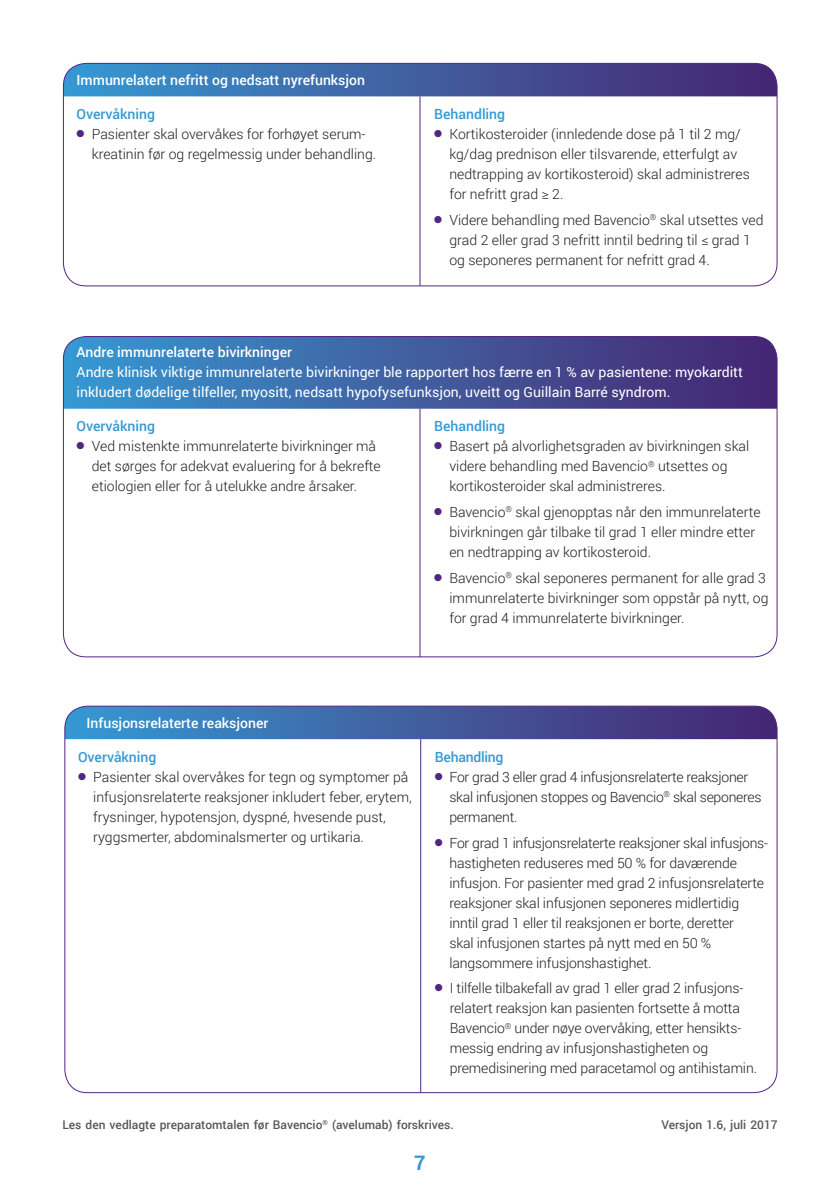
<style>
.page{position:relative;width:840px;height:1191px;background:#fff}
.page>*{position:absolute;margin:0;border:0;box-sizing:border-box;transform-origin:0 0}
.t1{font:700 20px "Roboto";color:#3499d3}
.t2{font:300 14px/20px "Roboto";color:#1d1d1b}
.t3{font:14px/20px "Roboto";color:#fff}
.t4{font:300 14px/20px "Roboto";letter-spacing:-.02em;color:#1d1d1b}
.t5{font:500 14px "Roboto";color:#fff}
.t6{font:500 14px "Roboto";color:#3499d3}
.t7{font:500 14px "Roboto";letter-spacing:-.02em;color:#3499d3}
.t8{font:500 12px "Roboto";color:#575756}
.s1{color:#522583}
</style>
<div class="page">
<svg style="left:63px;top:63px;width:713px;height:33px;background:#415ea0"></svg>
<hr style="left:419px;top:96px;width:1px;height:190px;background:#522583">
<div style="left:63px;top:63px;width:714px;height:223px;border:1px solid #522583;border-radius:23px"></div>
<svg style="left:63px;top:336px;width:713px;height:73px;background:#415ea0"></svg>
<hr style="left:419px;top:409px;width:1px;height:248px;background:#522583">
<svg style="left:65px;top:706px;width:711px;height:33px;background:#415ea0"></svg>
<hr style="left:420px;top:739px;width:1px;height:353px;background:#522583">
<p class="t5" style="left:77px;top:70px;width:290px">Immunrelatert nefritt og nedsatt nyrefunksjon</p>
<p class="t6" style="left:77px;top:104px;width:80px">Overvåkning</p>
<p class="t2" style="left:92px;top:124px;width:286px;text-indent:-15px"><span class="s1">●</span> Pasienter skal overvåkes for forhøyet serum&shy;kreatinin før og regelmessig under behandling.</p>
<p class="t6" style="left:434px;top:104px;width:72px">Behandling</p>
<p class="t2" style="left:449px;top:124px;width:302px;text-indent:-15px"><span class="s1">●</span> Kortikosteroider (innledende dose på 1 til 2 mg/ kg/dag prednison eller tilsvarende, etterfulgt av nedtrapping av kortikosteroid) skal administreres for nefritt grad ≥ 2.</p>
<p class="t2" style="left:449px;top:209px;width:315px;text-indent:-15px"><span class="s1">●</span> Videre behandling med Bavencio<sup>®</sup> skal utsettes ved grad 2 eller grad 3 nefritt inntil bedring til ≤ grad 1 og seponeres permanent for nefritt grad 4.</p>
<p class="t5" style="left:77px;top:342px;width:217px">Andre immunrelaterte bivirkninger</p>
<p class="t3" style="left:77px;top:362px;width:667px">Andre klinisk viktige immunrelaterte bivirkninger ble rapportert hos færre en 1 % av pasientene: myokarditt inkludert dødelige tilfeller, myositt, nedsatt hypofysefunksjon, uveitt og Guillain Barré syndrom.</p>
<p class="t6" style="left:77px;top:416px;width:80px">Overvåkning</p>
<p class="t2" style="left:92px;top:436px;width:290px;text-indent:-15px"><span class="s1">●</span> Ved mistenkte immunrelaterte bivirkninger må det sørges for adekvat evaluering for å bekrefte etiologien eller for å utelukke andre årsaker.</p>
<p class="t6" style="left:434px;top:416px;width:72px">Behandling</p>
<p class="t2" style="left:449px;top:436px;width:301px;text-indent:-15px"><span class="s1">●</span> Basert på alvorlighetsgraden av bivirkningen skal videre behandling med Bavencio<sup>®</sup> utsettes og kortikosteroider skal administreres.</p>
<p class="t2" style="left:449px;top:501px;width:312px;text-indent:-15px"><span class="s1">●</span> Bavencio<sup>®</sup> skal gjenopptas når den immunrelaterte bivirkningen går tilbake til grad 1 eller mindre etter en nedtrapping av kortikosteroid.</p>
<p class="t2" style="left:449px;top:567px;width:320px;text-indent:-15px"><span class="s1">●</span> Bavencio<sup>®</sup> skal seponeres permanent for alle grad 3 immunrelaterte bivirkninger som oppstår på nytt, og for grad 4 immunrelaterte bivirkninger.</p>
<p class="t5" style="left:86px;top:713px;width:183px">Infusjonsrelaterte reaksjoner</p>
<p class="t6" style="left:78px;top:747px;width:80px">Overvåkning</p>
<p class="t2" style="left:93px;top:766px;width:320px;text-indent:-15px"><span class="s1">●</span> Pasienter skal overvåkes for tegn og symptomer på infusjonsrelaterte reaksjoner inkludert feber, erytem, frysninger, hypotensjon, dyspné, hvesende pust, ryggsmerter, abdominalsmerter og urtikaria.</p>
<p class="t7" style="left:434px;top:747px;width:70px">Behandling</p>
<p class="t4" style="left:449px;top:766px;width:313px;text-indent:-14px"><span class="s1">●</span> For grad 3 eller grad 4 infusjonsrelaterte reaksjoner skal infusjonen stoppes og Bavencio<sup>®</sup> skal seponeres permanent.</p>
<p class="t2" style="left:449px;top:832px;width:320px;text-indent:-14px"><span class="s1">●</span> For grad 1 infusjonsrelaterte reaksjoner skal infusjons&shy;hastigheten reduseres med 50 % for daværende infusjon. For pasienter med grad 2 infusjonsrelaterte reaksjoner skal infusjonen seponeres midlertidig inntil grad 1 eller til reaksjonen er borte, deretter<br>skal infusjonen startes på nytt med en 50 % langsommere infusjonshastighet.</p>
<p class="t2" style="left:449px;top:977px;width:308px;text-indent:-15px"><span class="s1">●</span> I tilfelle tilbakefall av grad 1 eller grad 2 infusjons&shy;relatert reaksjon kan pasienten fortsette å motta Bavencio<sup>®</sup> under nøye overvåking, etter hensikts&shy;messig endring av infusjonshastigheten og premedisinering med paracetamol og antihistamin.</p>
<p class="t8" style="left:62px;top:1115px;width:392px">Les den vedlagte preparatomtalen før Bavencio<sup>®</sup> (avelumab) forskrives.</p>
<p class="t8" style="left:661px;top:1115px;width:118px">Versjon 1.6, juli 2017</p>
<h1 class="t1" style="left:414px;top:1149px;width:13px">7</h1>
</div>
